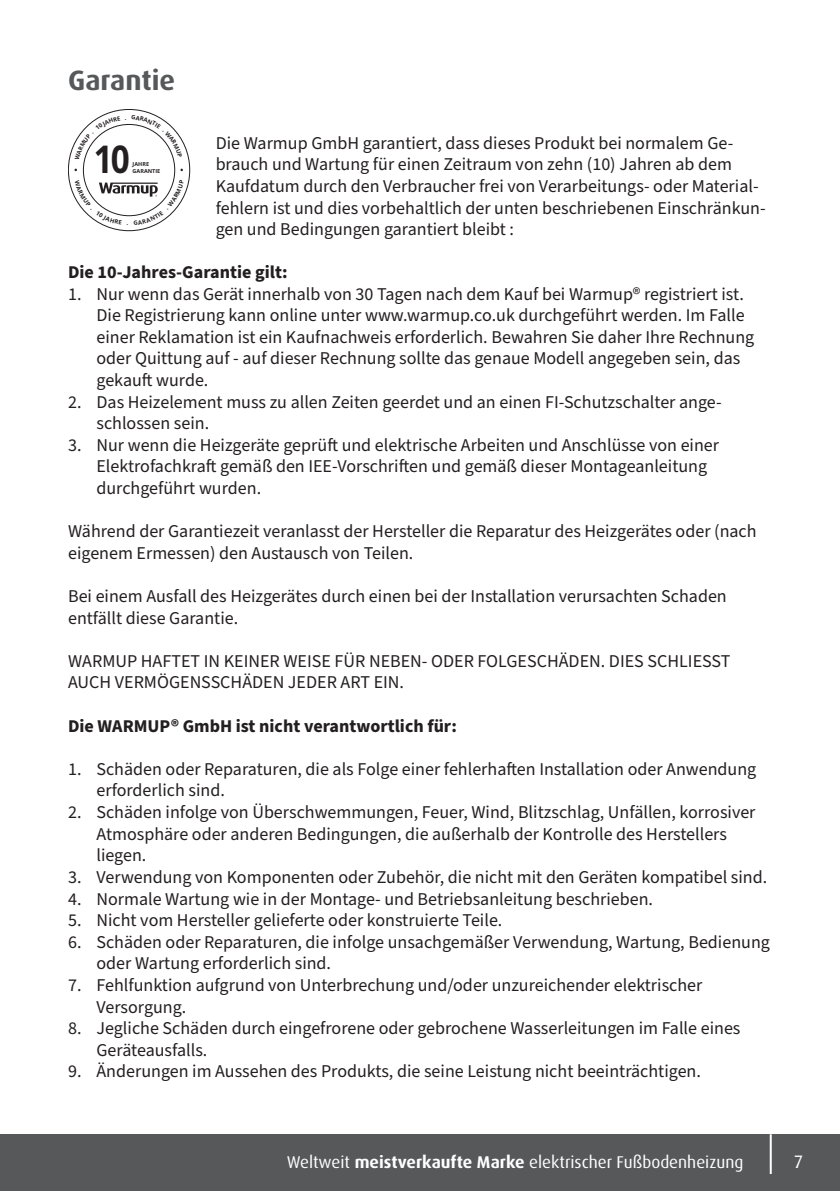
<style>
.page{position:relative;width:840px;height:1191px;background:#fff}
.page>*{position:absolute;margin:0;border:0;box-sizing:border-box;transform-origin:0 0}
.t1{font:700 38.2px "Open Sans";color:#231f20;scale:.87 1}
.t2{font:700 28px "Dax Pro";color:#57585a}
.t3{font:18px/21.6px "Source Sans Pro";color:#231f20}
.t4{font:700 18px "Source Sans Pro";color:#231f20}
.t5{font:18px "Dax Pro";color:#fff}
.t6{font:17px "Dax Pro";color:#fff}
.t7{font:700 5.4px/6.6px "Open Sans";color:#231f20}
.s1{font-weight:700}
</style>
<div class="page">
<div style="left:0;top:1134px;width:839px;height:57px;background:#57585a"></div>
<hr style="left:769px;top:1134px;width:2px;height:40px;background:#fff">
<svg style="left:75px;top:115px;width:107px;height:45px"></svg>
<svg style="left:75px;top:180px;width:109px;height:46px"></svg>
<h2 class="t2" style="left:68px;top:62px;width:109px">Garantie</h2>
<p class="t3" style="left:215px;top:133px;width:551px">Die Warmup GmbH garantiert, dass dieses Produkt bei normalem Ge&shy;brauch und Wartung für einen Zeitraum von zehn (10) Jahren ab dem Kaufdatum durch den Verbraucher frei von Verarbeitungs- oder Material&shy;fehlern ist und dies vorbehaltlich der unten beschriebenen Einschränkun&shy;gen und Bedingungen garantiert bleibt :</p>
<p class="t4" style="left:68px;top:260px;width:221px">Die 10-Jahres-Garantie gilt:</p>
<p class="t3" style="left:96px;top:283px;width:659px;text-indent:-28px">1. Nur wenn das Gerät innerhalb von 30 Tagen nach dem Kauf bei Warmup® registriert ist.<br>Die Registrierung kann online unter www.warmup.co.uk durchgeführt werden. Im Falle einer Reklamation ist ein Kaufnachweis erforderlich. Bewahren Sie daher Ihre Rechnung oder Quittung auf - auf dieser Rechnung sollte das genaue Modell angegeben sein, das gekauft wurde.</p>
<p class="t3" style="left:96px;top:391px;width:626px;text-indent:-28px">2. Das Heizelement muss zu allen Zeiten geerdet und an einen FI-Schutzschalter ange&shy;schlossen sein.</p>
<p class="t3" style="left:96px;top:434px;width:623px;text-indent:-28px">3. Nur wenn die Heizgeräte geprüft und elektrische Arbeiten und Anschlüsse von einer<br>Elektrofachkraft gemäß den IEE-Vorschriften und gemäß dieser Montageanleitung durchgeführt wurden.</p>
<p class="t3" style="left:68px;top:521px;width:689px">Während der Garantiezeit veranlasst der Hersteller die Reparatur des Heizgerätes oder (nach eigenem Ermessen) den Austausch von Teilen.</p>
<p class="t3" style="left:68px;top:586px;width:659px">Bei einem Ausfall des Heizgerätes durch einen bei der Installation verursachten Schaden entfällt diese Garantie.</p>
<p class="t3" style="left:68px;top:650px;width:663px">WARMUP HAFTET IN KEINER WEISE FÜR NEBEN- ODER FOLGESCHÄDEN. DIES SCHLIESST<br>AUCH VERMÖGENSSCHÄDEN JEDER ART EIN.</p>
<p class="t4" style="left:68px;top:713px;width:390px">Die WARMUP® GmbH ist nicht verantwortlich für:</p>
<p class="t3" style="left:96px;top:758px;width:661px;text-indent:-28px">1. Schäden oder Reparaturen, die als Folge einer fehlerhaften Installation oder Anwendung erforderlich sind.</p>
<p class="t3" style="left:96px;top:802px;width:660px;text-indent:-28px">2. Schäden infolge von Überschwemmungen, Feuer, Wind, Blitzschlag, Unfällen, korrosiver<br>Atmosphäre oder anderen Bedingungen, die außerhalb der Kontrolle des Herstellers liegen.</p>
<p class="t3" style="left:68px;top:866px;width:700px">3. Verwendung von Komponenten oder Zubehör, die nicht mit den Geräten kompatibel sind.</p>
<p class="t3" style="left:68px;top:888px;width:586px">4. Normale Wartung wie in der Montage- und Betriebsanleitung beschrieben.</p>
<p class="t3" style="left:68px;top:910px;width:435px">5. Nicht vom Hersteller gelieferte oder konstruierte Teile.</p>
<p class="t3" style="left:96px;top:931px;width:674px;text-indent:-28px">6. Schäden oder Reparaturen, die infolge unsachgemäßer Verwendung, Wartung, Bedienung oder Wartung erforderlich sind.</p>
<p class="t3" style="left:96px;top:974px;width:607px;text-indent:-28px">7. Fehlfunktion aufgrund von Unterbrechung und/oder unzureichender elektrischer<br>Versorgung.</p>
<p class="t3" style="left:96px;top:1018px;width:645px;text-indent:-28px">8. Jegliche Schäden durch eingefrorene oder gebrochene Wasserleitungen im Falle eines<br>Geräteausfalls.</p>
<p class="t3" style="left:68px;top:1061px;width:634px">9. Änderungen im Aussehen des Produkts, die seine Leistung nicht beeinträchtigen.</p>
<h1 class="t1" style="left:94px;top:132px;width:43px">10</h1>
<p class="t7" style="left:133px;top:161px;width:29px">JAHRE<br>GARANTIE</p>
<p class="t6" style="left:286px;top:1151px;width:458px">Weltweit <span class="s1">meistverkaufte Marke</span> elektrischer Fußbodenheizung</p>
<p class="t5" style="left:794px;top:1149px;width:10px">7</p>
</div>
